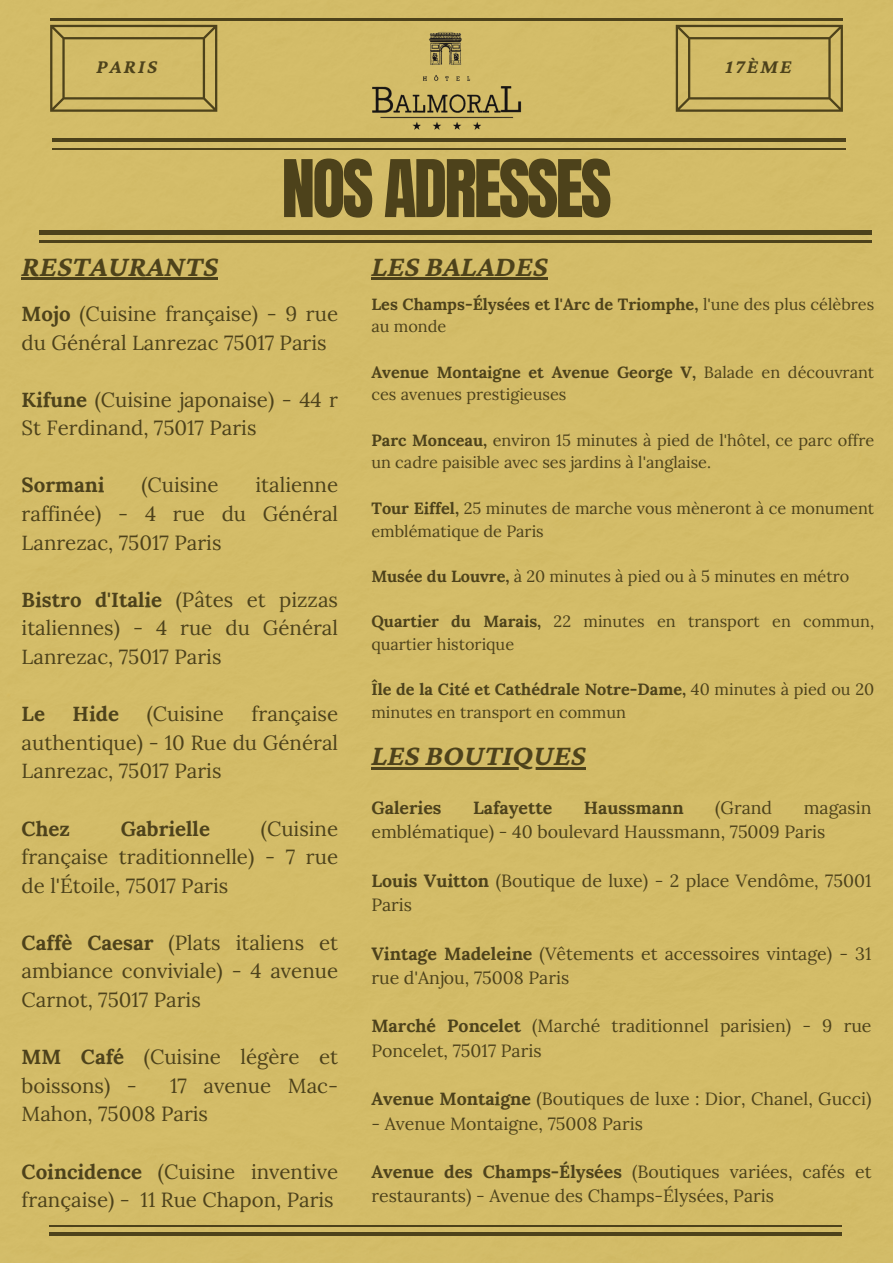
<style>
.page{position:relative;width:893px;height:1263px;background:#d3bc68}
.page>*{position:absolute;margin:0;border:0;box-sizing:border-box;transform-origin:0 0}
.t1{font:67.5px "Anton";letter-spacing:-.04em;color:#4d421b}
.t2{font:italic 700 30px "Crimson Pro";color:#4d421b}
.t3{font:20.48px/28.6px "Lora";color:#4d421b}
.t4{font:700 20.48px "Lora";color:#4d421b}
.t5{font:italic 700 20.25px "Crimson Pro";letter-spacing:.1em;color:#4d421b}
.t6{font:17.7px/24.3px "Lora";color:#4d421b}
.t7{font:700 17.7px "Lora";color:#4d421b}
.t8{font:16.27px/22.7px "Lora";color:#4d421b}
.t9{font:700 16.27px/22.7px "Lora";color:#4d421b}
.s1{font-weight:700}
.s2{font-weight:400}
</style>
<div class="page">
<hr style="left:39px;top:240px;width:832px;height:2px;background:#4d421b">
<hr style="left:39px;top:231px;width:832px;height:4px;background:#4d421b">
<hr style="left:49px;top:1225px;width:793px;height:2px;background:#4d421b">
<hr style="left:49px;top:1232px;width:793px;height:4px;background:#4d421b">
<hr style="left:52px;top:148px;width:793px;height:2px;background:#4d421b">
<hr style="left:52px;top:138px;width:793px;height:4px;background:#4d421b">
<svg style="left:50px;top:25px;width:167px;height:87px;background:#bfaa5c"></svg>
<svg style="left:676px;top:25px;width:167px;height:87px;background:#bfaa5c"></svg>
<hr style="left:50px;top:18px;width:793px;height:2px;background:#4d421b">
<img style="left:361px;top:27px;width:171px;height:111px">
<hr style="left:22px;top:277px;width:196px;height:3px;background:#4d421b">
<hr style="left:371px;top:277px;width:177px;height:3px;background:#4d421b">
<hr style="left:371px;top:767px;width:215px;height:3px;background:#4d421b">
<p class="t5" style="left:97px;top:55px;width:62px">PARIS</p>
<h3 class="t5" style="left:725px;top:55px;width:68px">17ÈME</h3>
<h3 class="t2" style="left:22px;top:249px;width:198px">RESTAURANTS</h3>
<p class="t1" style="left:281px;top:140px;width:332px">NOS ADRESSES</p>
<p class="t2" style="left:371px;top:249px;width:178px">LES BALADES</p>
<p class="t3" style="left:22px;top:299px;width:318px"><span class="s1">Mojo</span> (Cuisine française) - 9 rue du Général Lanrezac 75017 Paris</p>
<p class="t3" style="left:22px;top:385px;width:318px"><span class="s1">Kifune</span> (Cuisine japonaise) - 44 r<br>St Ferdinand, 75017 Paris</p>
<p class="t4" style="left:22px;top:472px;width:84px">Sormani</p>
<p class="t3" style="left:141px;top:471px;width:79px">(Cuisine</p>
<p class="t3" style="left:22px;top:471px;width:318px;text-align:justify;text-indent:234px">italienne raffinée) - 4 rue du Général Lanrezac, 75017 Paris</p>
<p class="t3" style="left:22px;top:585px;width:318px;text-align:justify"><span class="s1">Bistro d'Italie</span> (Pâtes et pizzas italiennes) - 4 rue du Général Lanrezac, 75017 Paris</p>
<h4 class="t4" style="left:22px;top:700px;width:25px">Le</h4>
<h4 class="t4" style="left:73px;top:700px;width:48px">Hide</h4>
<h4 class="t3" style="left:147px;top:699px;width:79px">(Cuisine</h4>
<h4 class="t3" style="left:22px;top:699px;width:318px;text-align:justify;text-indent:230px">française authentique) - 10 Rue du Général Lanrezac, 75017 Paris</h4>
<h4 class="t4" style="left:22px;top:815px;width:50px">Chez</h4>
<h4 class="t4" style="left:121px;top:815px;width:91px">Gabrielle</h4>
<h4 class="t3" style="left:22px;top:814px;width:318px;text-align:justify;text-indent:239px">(Cuisine française traditionnelle) - 7 rue de l'Étoile, 75017 Paris</h4>
<h4 class="t3" style="left:22px;top:928px;width:318px;text-align:justify"><span class="s1">Caffè Caesar</span> (Plats italiens et ambiance conviviale) - 4 avenue Carnot, 75017 Paris</h4>
<h4 class="t3" style="left:22px;top:1042px;width:318px"><span class="s1">MM Café</span> (Cuisine légère et boissons) -</h4>
<h4 class="t3" style="left:22px;top:1071px;width:318px;text-indent:148px">17 avenue Mac-<br>Mahon, 75008 Paris</h4>
<h4 class="t3" style="left:22px;top:1157px;width:318px"><span class="s1">Coincidence</span> (Cuisine inventive française) - 11 Rue Chapon, Paris</h4>
<h4 class="t9" style="left:371px;top:292px;width:504px">Les Champs-Élysées et l'Arc de Triomphe, <span class="s2">l'une des plus célèbres au monde</span></h4>
<h4 class="t8" style="left:371px;top:360px;width:504px"><span class="s1">Avenue Montaigne et Avenue George V,</span> Balade en découvrant ces avenues prestigieuses</h4>
<h4 class="t8" style="left:371px;top:428px;width:504px"><span class="s1">Parc Monceau,</span> environ 15 minutes à pied de l'hôtel, ce parc offre un cadre paisible avec ses jardins à l'anglaise.</h4>
<h4 class="t8" style="left:371px;top:496px;width:504px"><span class="s1">Tour Eiffel,</span> 25 minutes de marche vous mèneront à ce monument emblématique de Paris</h4>
<h2 class="t8" style="left:371px;top:565px;width:479px"><span class="s1">Musée du Louvre,</span> à 20 minutes à pied ou à 5 minutes en métro</h2>
<p class="t8" style="left:371px;top:610px;width:504px"><span class="s1">Quartier du Marais,</span> 22 minutes en transport en commun, quartier historique</p>
<p class="t8" style="left:371px;top:678px;width:504px"><span class="s1">Île de la Cité et Cathédrale Notre-Dame,</span> 40 minutes à pied ou 20 minutes en transport en commun</p>
<p class="t2" style="left:371px;top:738px;width:216px">LES BOUTIQUES</p>
<h1 class="t7" style="left:371px;top:796px;width:72px">Galeries</h1>
<h1 class="t7" style="left:473px;top:796px;width:81px">Lafayette</h1>
<h1 class="t7" style="left:584px;top:796px;width:101px">Haussmann</h1>
<h1 class="t6" style="left:715px;top:795px;width:59px">(Grand</h1>
<h1 class="t6" style="left:371px;top:795px;width:501px;text-indent:432px">magasin emblématique) - 40 boulevard Haussmann, 75009 Paris</h1>
<p class="t6" style="left:371px;top:868px;width:501px"><span class="s1">Louis Vuitton</span> (Boutique de luxe) - 2 place Vendôme, 75001<br>Paris</p>
<h2 class="t6" style="left:371px;top:941px;width:501px"><span class="s1">Vintage Madeleine</span> (Vêtements et accessoires vintage) - 31 rue d'Anjou, 75008 Paris</h2>
<h2 class="t6" style="left:371px;top:1014px;width:501px"><span class="s1">Marché Poncelet</span> (Marché traditionnel parisien) - 9 rue<br>Poncelet, 75017 Paris</h2>
<p class="t6" style="left:371px;top:1086px;width:501px"><span class="s1">Avenue Montaigne</span> (Boutiques de luxe : Dior, Chanel, Gucci)</p>
<p class="t6" style="left:371px;top:1111px;width:273px">- Avenue Montaigne, 75008 Paris</p>
<p class="t6" style="left:371px;top:1159px;width:501px"><span class="s1">Avenue des Champs-Élysées</span> (Boutiques variées, cafés et restaurants) - Avenue des Champs-Élysées, Paris</p>
</div>
